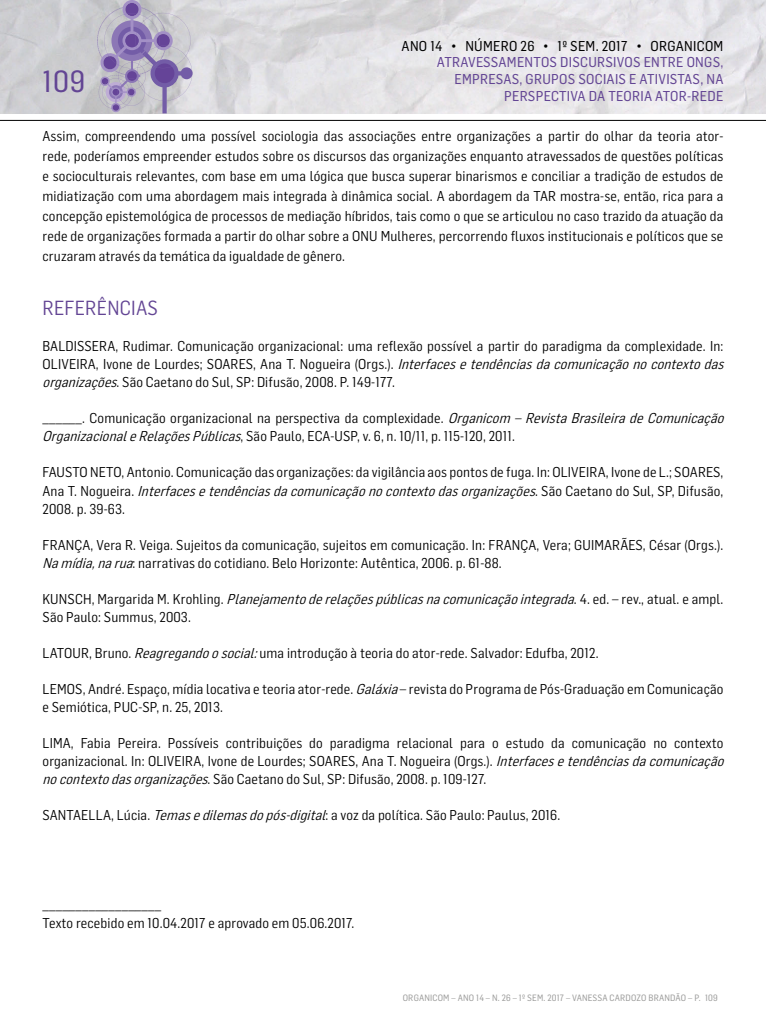
<style>
.page{position:relative;width:766px;height:1021px;background:#fff}
.page>*{position:absolute;margin:0;border:0;box-sizing:border-box;transform-origin:0 0}
.t1{font:30px "Flama Semicondensed Basic";color:#634594}
.t2{font:20px "Flama Semicondensed";letter-spacing:.01em;color:#634594}
.t3{font:14px/18px "Flama Semicondensed";letter-spacing:.01em;color:#000}
.t4{font:14px/16.8px "Flama Semicondensed Basic";letter-spacing:.02em;color:#634594;text-align:right}
.t5{font:14px "Flama Semicondensed Basic";letter-spacing:.02em;color:#000}
.t6{font:9px "Flama Semicondensed Basic";letter-spacing:.02em;color:#9d9d9c}
.s1{font-style:italic}
</style>
<div class="page">
<img style="left:0;top:0;width:765px;height:113px">
<hr style="left:0;top:120px;width:765px;height:1px;background:#000">
<svg style="left:97px;top:0;width:95px;height:113px;background:#afa6c1"></svg>
<p class="t5" style="left:401px;top:37px;width:323px">ANO 14 • NÚMERO 26 • 1º SEM. 2017 • ORGANICOM</p>
<p class="t4" style="left:437px;top:53px;width:288px">ATRAVESSAMENTOS DISCURSIVOS ENTRE ONGS,<br>EMPRESAS, GRUPOS SOCIAIS E ATIVISTAS, NA<br>PERSPECTIVA DA TEORIA ATOR-REDE</p>
<h1 class="t1" style="left:43px;top:62px;width:44px">109</h1>
<p class="t3" style="left:43px;top:125px;width:682px;line-height:20px;text-align:justify">Assim, compreendendo uma possível sociologia das associações entre organizações a partir do olhar da teoria ator&shy;rede, poderíamos empreender estudos sobre os discursos das organizações enquanto atravessados de questões políticas e socioculturais relevantes, com base em uma lógica que busca superar binarismos e conciliar a tradição de estudos de midiatização com uma abordagem mais integrada à dinâmica social. A abordagem da TAR mostra-se, então, rica para a concepção epistemológica de processos de mediação híbridos, tais como o que se articulou no caso trazido da atuação da rede de organizações formada a partir do olhar sobre a ONU Mulheres, percorrendo fluxos institucionais e políticos que se cruzaram através da temática da igualdade de gênero.</p>
<h2 class="t2" style="left:43px;top:295px;width:117px">REFERÊNCIAS</h2>
<p class="t3" style="left:43px;top:337px;width:686px">BALDISSERA, Rudimar. Comunicação organizacional: uma reflexão possível a partir do paradigma da complexidade. In:<br>OLIVEIRA, Ivone de Lourdes; SOARES, Ana T. Nogueira (Orgs.). <span class="s1">Interfacesetendênciasdacomunicaçãonocontextodas organizações</span>. São Caetano do Sul, SP: Difusão, 2008. P. 149-177.</p>
<p class="t3" style="left:43px;top:409px;width:686px">______. Comunicação organizacional na perspectiva da complexidade. <span class="s1">Organicom –RevistaBrasileiradeComunicação<br>OrganizacionaleRelaçõesPúblicas</span>, São Paulo, ECA-USP, v. 6, n. 10/11, p. 115-120, 2011.</p>
<p class="t3" style="left:43px;top:463px;width:682px;text-align:justify">FAUSTO NETO, Antonio. Comunicação das organizações: da vigilância aos pontos de fuga. In: OLIVEIRA, Ivone de L.; SOARES, A n a T . N o g u e i r a . <span class="s1">Interfacesetendênciasdacomunicaçãonocontextodasorganizações</span>. S ã o C a e t a n o d o S u l , S P , D i f u s ã o , 2008. p. 39-63.</p>
<p class="t3" style="left:43px;top:535px;width:682px">FRANÇA, Vera R. Veiga. Sujeitos da comunicação, sujeitos em comunicação. In: FRANÇA, Vera; GUIMARÃES, César (Orgs.).<br><span class="s1">Namídia,narua</span>: narrativas do cotidiano. Belo Horizonte: Autêntica, 2006. p. 61-88.</p>
<p class="t3" style="left:43px;top:589px;width:682px">K U N S C H , M a r g a r i d a M . K r o h l i n g . <span class="s1">Planejamentoderelaçõespúblicasnacomunicaçãointegrada</span>. 4 . e d . – r e v . , a t u a l . e a m p l .<br>São Paulo: Summus, 2003.</p>
<p class="t3" style="left:43px;top:643px;width:557px">LATOUR, Bruno. <span class="s1">Reagregandoosocial:</span>uma introdução à teoria do ator-rede. Salvador: Edufba, 2012.</p>
<p class="t3" style="left:43px;top:679px;width:682px">LEMOS, André. Espaço, mídia locativa e teoria ator-rede. <span class="s1">Galáxia</span>– revista do Programa de Pós-Graduação em Comunicação e Semiótica, PUC-SP, n. 25, 2013.</p>
<p class="t3" style="left:43px;top:733px;width:686px">LIMA, Fabia Pereira. Possíveis contribuições do paradigma relacional para o estudo da comunicação no contexto organizacional. In: OLIVEIRA, Ivone de Lourdes; SOARES, Ana T. Nogueira (Orgs.). <span class="s1">Interfacesetendênciasdacomunicação nocontextodasorganizações</span>. São Caetano do Sul, SP: Difusão, 2008. p. 109-127.</p>
<p class="t3" style="left:43px;top:805px;width:519px">SANTAELLA, Lúcia. <span class="s1">Temasedilemasdopós-digital</span>: a voz da política. São Paulo: Paulus, 2016.</p>
<p class="t3" style="left:43px;top:895px;width:313px">__________________<br>Texto recebido em 10.04.2017 e aprovado em 05.06.2017.</p>
<p class="t6" style="left:402px;top:992px;width:316px">ORGANICOM – ANO 14 – N. 26 – 1º SEM. 2017 – VANESSA CARDOZO BRANDÃO – P. 109</p>
</div>
